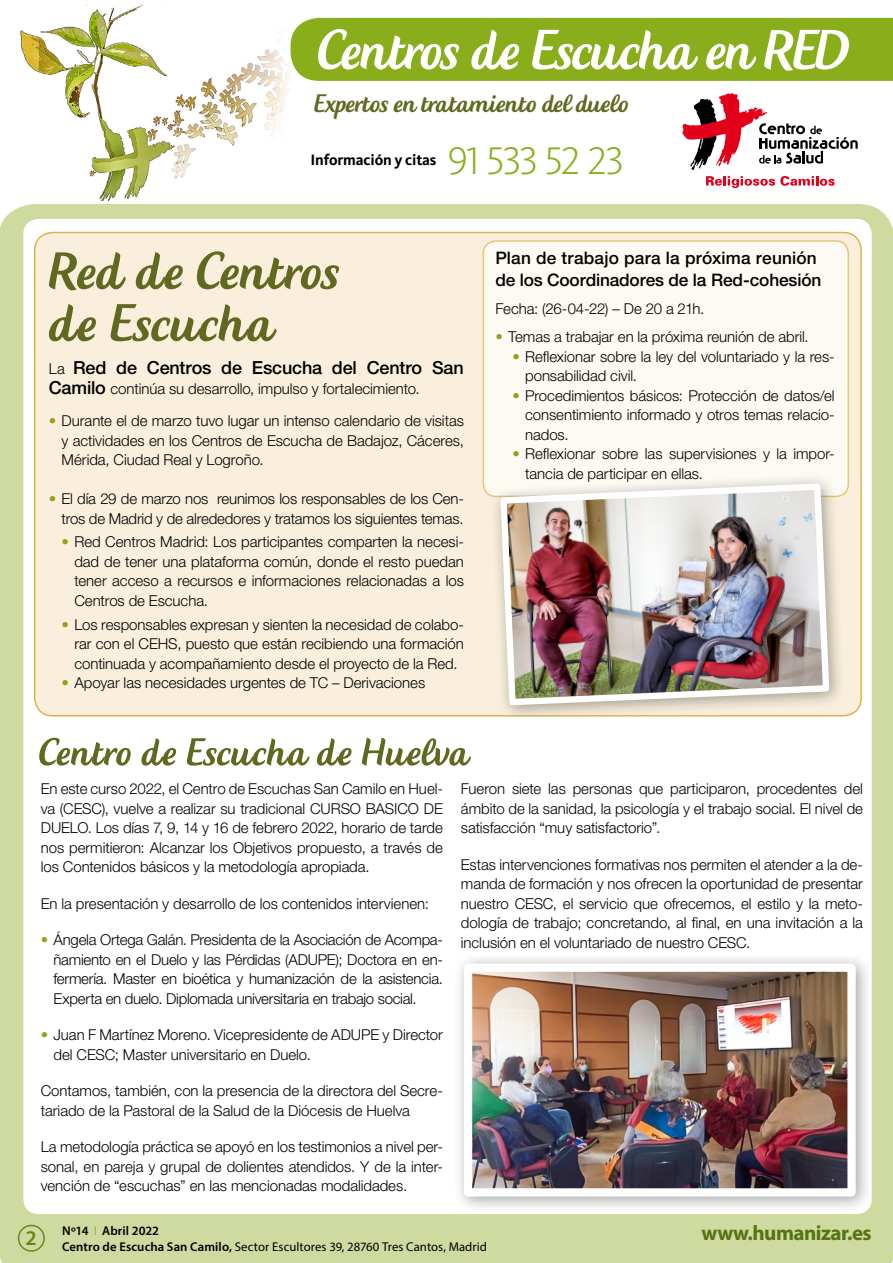
<style>
.page{position:relative;width:893px;height:1263px;background:#fff}
.page>*{position:absolute;margin:0;border:0;box-sizing:border-box;transform-origin:0 0}
.t1{font:74.1px "Creamy Script";letter-spacing:-.015em;color:#fff}
.t2{font:69.3px/52.1px "Creamy Script";color:#61681f}
.t3{font:51px "Creamy Script";letter-spacing:.005em;color:#61681f}
.t4{font:39.9px "Kievit Light SC";letter-spacing:-.035em;color:#8aae1b}
.t5{font:33.45px "Creamy Script";letter-spacing:-.005em;color:#61681f}
.t6{font:700 21px "Myriad Pro";letter-spacing:-.025em;color:#6a881a}
.t7{font:600 21px "Myriad Pro";color:#688713}
.t8{font:500 18px "Helvetica Neue LT Std";letter-spacing:-.01em;color:#000}
.t9{font:500 17.25px/21.6px "Helvetica Neue LT Std";color:#000}
.t10{font:700 15.45px "Kievit";letter-spacing:-.01em;color:#000}
.t11{font:300 15px/19.5px "Helvetica Neue LT Std";letter-spacing:-.005em;color:#000;text-align:justify}
.t12{font:12.75px/15.3px "Myriad Pro";letter-spacing:.005em;color:#000}
.s1{font-weight:300;font-size:15px}
.s2{font-weight:500;font-size:18px}
.s3{color:#97a01b}
.s4{font-weight:600}
.s5{font-weight:300;color:#7a9c13}
</style>
<div class="page">
<img style="left:20px;top:4px;width:304px;height:197px">
<div style="left:0;top:204px;width:893px;height:1059px;background:#cfdaa1"></div>
<div style="left:23px;top:219px;width:849px;height:995px;background:#fff;border-radius:15px"></div>
<div style="left:291px;top:18px;width:602px;height:63px;background:#8aae1b"></div>
<svg style="left:682px;top:93px;width:176px;height:77px"></svg>
<svg style="left:706px;top:176px;width:129px;height:12px"></svg>
<div style="left:18px;top:1225px;width:27px;height:27px;border:2px solid #6a881a;border-radius:50%"></div>
<div style="left:35px;top:232px;width:826px;height:484px;background:#f9efdc;border-radius:18px"></div>
<div style="left:656px;top:1214px;width:228px;height:49px;background:#cfdaa1"></div>
<div style="left:453px;top:952px;width:420px;height:261px;background:#000;opacity:.35"></div>
<img style="left:473px;top:972px;width:374px;height:215px">
<div style="left:464px;top:963px;width:392px;height:233px;border:8px solid #fff"></div>
<div style="left:483px;top:241px;width:365px;height:255px;background:#fdfaf4;border-radius:12px"></div>
<div style="left:483px;top:240px;width:366px;height:257px;border:2px solid #ddb44c;border-radius:12px"></div>
<div style="left:489px;top:473px;width:357px;height:249px;background:#000;opacity:.35"></div>
<img style="left:497px;top:480px;width:336px;height:229px">
<h1 class="t1" style="left:318px;top:15px;width:533px">Centros de Escucha en RED</h1>
<h3 class="t5" style="left:314px;top:87px;width:316px">Expertos en tratamiento del duelo</h3>
<p class="t10" style="left:310px;top:151px;width:127px">Información y citas</p>
<h3 class="t4" style="left:448px;top:139px;width:178px">91 533 52 23</h3>
<h2 class="t2" style="left:49px;top:247px;width:292px">Red de Centros de Escucha</h2>
<p class="t8" style="left:49px;top:357px;width:416px"><span class="s1">La</span> Red de Centros de Escucha del Centro San</p>
<p class="t11" style="left:49px;top:378px;width:372px"><span class="s2">Camilo</span> continúa su desarrollo, impulso y fortalecimiento.</p>
<p class="t11" style="left:62px;top:411px;width:404px;text-indent:-13px"><span class="s3">•</span> Durante el de marzo tuvo lugar un intenso calendario de visitas y actividades en los Centros de Escucha de Badajoz, Cáceres, Mérida, Ciudad Real y Logroño.</p>
<p class="t11" style="left:49px;top:489px;width:417px;text-align:right"><span class="s3">•</span> El día 29 de marzo nos reunimos los responsables de los Cen&shy;tros de Madrid y de alrededores y tratamos los siguientes temas.</p>
<p class="t11" style="left:74px;top:532px;width:391px;text-indent:-13px"><span class="s3">•</span> Red Centros Madrid: Los participantes comparten la necesi&shy;dad de tener una plataforma común, donde el resto puedan tener acceso a recursos e informaciones relacionadas a los Centros de Escucha.</p>
<p class="t11" style="left:74px;top:614px;width:391px;text-indent:-13px"><span class="s3">•</span> Los responsables expresan y sienten la necesidad de colabo&shy;rar con el CEHS, puesto que están recibiendo una formación continuada y acompañamiento desde el proyecto de la Red.</p>
<p class="t11" style="left:62px;top:673px;width:365px"><span class="s3">•</span> Apoyar las necesidades urgentes de TC – Derivaciones</p>
<p class="t9" style="left:495px;top:247px;width:327px">Plan de trabajo para la próxima reunión de los Coordinadores de la Red-cohesión</p>
<p class="t11" style="left:495px;top:299px;width:211px">Fecha: (26-04-22) – De 20 a 21h.</p>
<p class="t11" style="left:495px;top:327px;width:315px"><span class="s3">•</span> Temas a trabajar en la próxima reunión de abril.</p>
<p class="t11" style="left:525px;top:346px;width:311px;text-indent:-13px"><span class="s3">•</span> Reflexionar sobre la ley del voluntariado y la res&shy;ponsabilidad civil.</p>
<p class="t11" style="left:525px;top:385px;width:311px;text-indent:-13px"><span class="s3">•</span> Procedimientos básicos: Protección de datos/el consentimiento informado y otros temas relacio&shy;nados.</p>
<p class="t11" style="left:525px;top:444px;width:311px;text-indent:-13px"><span class="s3">•</span> Reflexionar sobre las supervisiones y la impor&shy;tancia de participar en ellas.</p>
<h3 class="t3" style="left:39px;top:728px;width:431px">Centro de Escucha de Huelva</h3>
<p class="t11" style="left:41px;top:779px;width:404px">En este curso 2022, el Centro de Escuchas San Camilo en Huel&shy;va (CESC), vuelve a realizar su tradicional CURSO BASICO DE DUELO. Los días 7, 9, 14 y 16 de febrero 2022, horario de tarde nos permitieron: Alcanzar los Objetivos propuesto, a través de los Contenidos básicos y la metodología apropiada.</p>
<p class="t11" style="left:41px;top:893px;width:390px">En la presentación y desarrollo de los contenidos intervienen:</p>
<p class="t11" style="left:54px;top:930px;width:391px;text-indent:-13px"><span class="s3">•</span> Ángela Ortega Galán. Presidenta de la Asociación de Acompa&shy;ñamiento en el Duelo y las Pérdidas (ADUPE); Doctora en en&shy;fermería. Master en bioética y humanización de la asistencia.<br>Experta en duelo. Diplomada universitaria en trabajo social.</p>
<p class="t11" style="left:54px;top:1025px;width:391px;text-indent:-13px"><span class="s3">•</span> Juan F Martínez Moreno. Vicepresidente de ADUPE y Director del CESC; Master universitario en Duelo.</p>
<p class="t11" style="left:41px;top:1081px;width:404px">Contamos, también, con la presencia de la directora del Secre&shy;tariado de la Pastoral de la Salud de la Diócesis de Huelva</p>
<p class="t11" style="left:41px;top:1137px;width:404px">La metodología práctica se apoyó en los testimonios a nivel per&shy;sonal, en pareja y grupal de dolientes atendidos. Y de la inter&shy;vención de “escuchas” en las mencionadas modalidades.</p>
<p class="t11" style="left:461px;top:779px;width:404px">Fueron siete las personas que participaron, procedentes del ámbito de la sanidad, la psicología y el trabajo social. El nivel de satisfacción “muy satisfactorio”.</p>
<p class="t11" style="left:461px;top:854px;width:404px">Estas intervenciones formativas nos permiten el atender a la de&shy;manda de formación y nos ofrecen la oportunidad de presentar nuestro CESC, el servicio que ofrecemos, el estilo y la meto&shy;dología de trabajo; concretando, al final, en una invitación a la inclusión en el voluntariado de nuestro CESC.</p>
<h3 class="t7" style="left:26px;top:1224px;width:13px">2</h3>
<p class="t12" style="left:62px;top:1223px;width:426px"><span class="s4">Nº14</span> <span class="s5">I</span> <span class="s4">Abril 2022<br>Centro de Escucha San Camilo,</span> Sector Escultores 39, 28760 Tres Cantos, Madrid</p>
<h3 class="t6" style="left:701px;top:1220px;width:172px">www.humanizar.es</h3>
</div>
